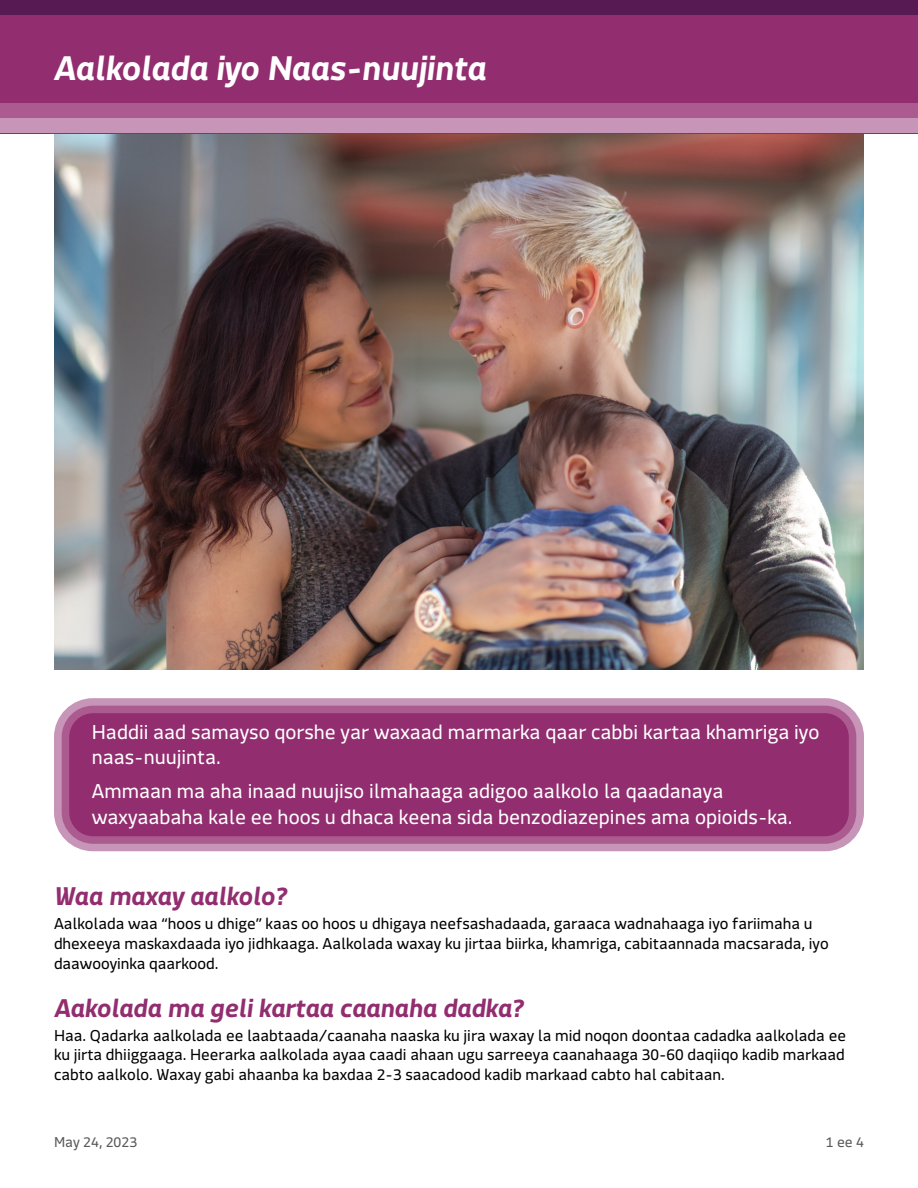
<style>
.page{position:relative;width:918px;height:1188px;background:#fff}
.page>*{position:absolute;margin:0;border:0;box-sizing:border-box;transform-origin:0 0}
.t1{font:italic 700 36px "Macho Modular";color:#fff}
.t2{font:italic 700 27px "Macho Modular";color:#922d6f}
.t3{font:21px/25.2px "Macho Modular";color:#fff}
.t4{font:16.5px/19.8px "Macho Modular";color:#000}
.t5{font:15px "Macho Modular";color:#58595b}
</style>
<div class="page">
<img style="left:54px;top:134px;width:810px;height:536px">
<div style="left:0;top:0;width:918px;height:133px;background:#922d6f"></div>
<div style="left:0;top:118px;width:918px;height:15px;background:#c795b7"></div>
<div style="left:0;top:104px;width:918px;height:14px;background:#ab5b8f"></div>
<div style="left:0;top:0;width:918px;height:15px;background:#581a52"></div>
<div style="left:54px;top:698px;width:810px;height:153px;border:15px solid #c795b7;border-radius:32px"></div>
<div style="left:65px;top:709px;width:788px;height:131px;background:#922d6f;border-radius:28px"></div>
<div style="left:62px;top:706px;width:794px;height:138px;border:8px solid #ab5b8f;border-radius:28px"></div>
<h1 class="t1" style="left:54px;top:46px;width:433px">Aalkolada iyo Naas-nuujinta</h1>
<p class="t3" style="left:92px;top:719px;width:729px">Haddii aad samayso qorshe yar waxaad marmarka qaar cabbi kartaa khamriga iyo naas-nuujinta.</p>
<p class="t3" style="left:92px;top:779px;width:702px">Ammaan ma aha inaad nuujiso ilmahaaga adigoo aalkolo la qaadanaya waxyaabaha kale ee hoos u dhaca keena sida benzodiazepines ama opioids-ka.</p>
<h2 class="t2" style="left:54px;top:880px;width:234px">Waa maxay aalkolo?</h2>
<p class="t4" style="left:54px;top:914px;width:776px">Aalkolada waa “hoos u dhige” kaas oo hoos u dhigaya neefsashadaada, garaaca wadnahaaga iyo fariimaha u dhexeeya maskaxdaada iyo jidhkaaga. Aalkolada waxay ku jirtaa biirka, khamriga, cabitaannada macsarada, iyo daawooyinka qaarkood.</p>
<h2 class="t2" style="left:54px;top:992px;width:471px">Aakolada ma geli kartaa caanaha dadka?</h2>
<p class="t4" style="left:54px;top:1025px;width:794px;text-align:justify">Haa. Qadarka aalkolada ee laabtaada/caanaha naaska ku jira waxay la mid noqon doontaa cadadka aalkolada ee ku jirta dhiiggaaga. Heerarka aalkolada ayaa caadi ahaan ugu sarreeya caanahaaga 30-60 daqiiqo kadib markaad cabto aalkolo. Waxay gabi ahaanba ka baxdaa 2-3 saacadood kadib markaad cabto hal cabitaan.</p>
<p class="t5" style="left:54px;top:1133px;width:85px">May 24, 2023</p>
<p class="t5" style="left:826px;top:1133px;width:40px">1 ee 4</p>
</div>
